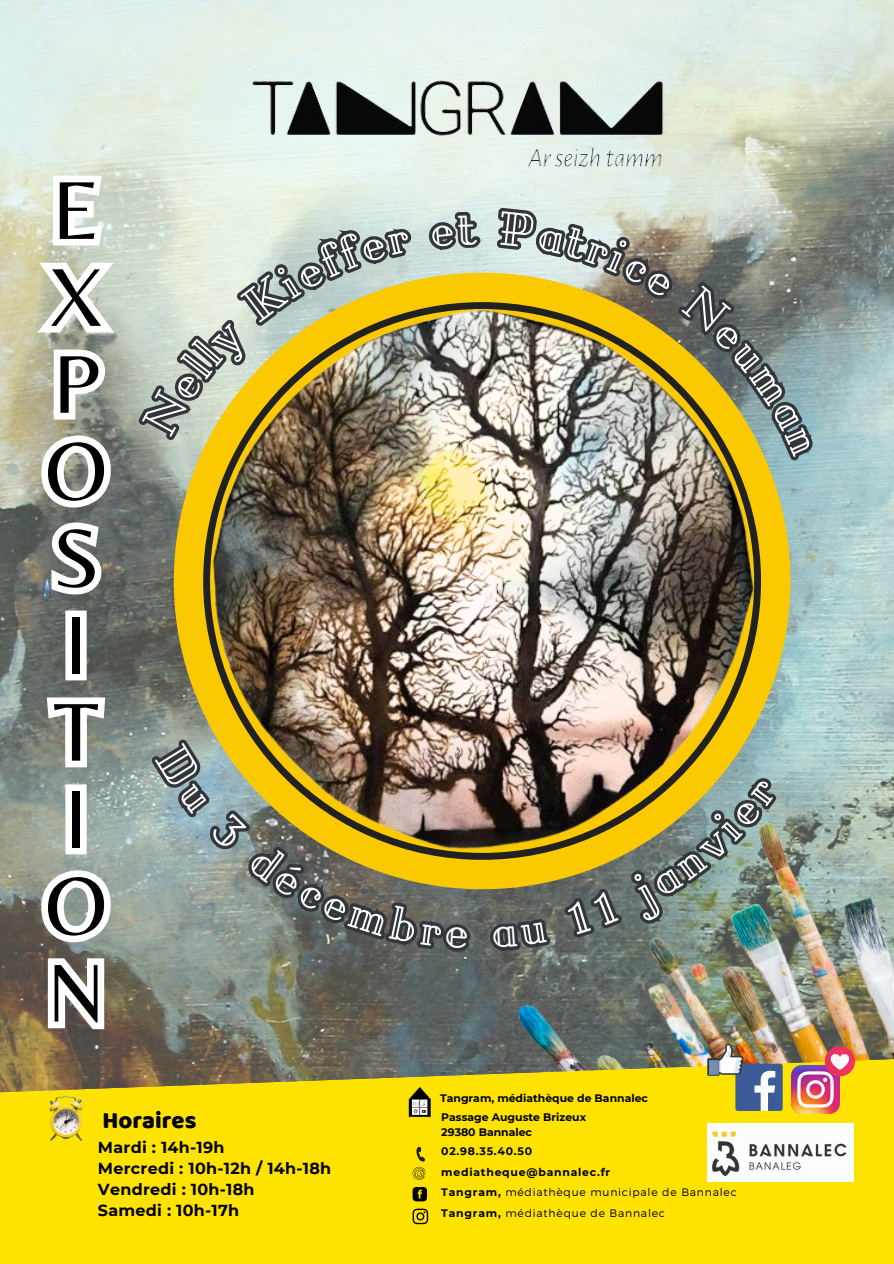
<style>
.page{position:relative;width:894px;height:1264px;background:#fff}
.page>*{position:absolute;margin:0;border:0;box-sizing:border-box;transform-origin:0 0}
.t1{font:85.2px/86.8px "Belleza";color:#000}
.t2{font:23.85px "Baloo Thambi";color:#000}
.t3{font:700 15.9px/20.9px "Montserrat";letter-spacing:.015em;color:#000}
.t4{font:300 10.8px/20.9px "Montserrat";letter-spacing:.07em;color:#000}
.t5{font:700 10.8px/15.5px "Montserrat";color:#000}
.t6{font:700 10.8px/20.9px "Montserrat";letter-spacing:.07em;color:#000}
.s1{font-weight:700}
</style>
<div class="page">
<img style="left:0;top:0;width:893px;height:1053px">
<img style="left:239px;top:58px;width:444px;height:111px">
<img style="left:279px;top:685px;width:614px;height:368px">
<svg style="left:174px;top:605px;width:616px;height:284px;background:#cfba40"></svg>
<img style="left:196px;top:286px;width:571px;height:570px;border-radius:50%">
<div style="left:65px;top:610px;width:22px;height:70px;border:13px solid #fff"></div>
<svg style="left:39px;top:690px;width:73px;height:84px"></svg>
<div style="left:65px;top:784px;width:22px;height:70px;border:13px solid #fff"></div>
<svg style="left:31px;top:860px;width:90px;height:175px"></svg>
<svg style="left:0;top:1053px;width:893px;height:210px;background:#efd50a"></svg>
<div style="left:735px;top:1063px;width:47px;height:47px;background:#3d5a98;border-radius:3px"></div>
<svg style="left:754px;top:1070px;width:21px;height:40px"></svg>
<img style="left:791px;top:1065px;width:48px;height:48px">
<div style="left:824px;top:1046px;width:30px;height:30px;background:#ef3463;border-radius:50%"></div>
<svg style="left:824px;top:1046px;width:25px;height:30px"></svg>
<svg style="left:707px;top:1043px;width:37px;height:32px"></svg>
<div style="left:708px;top:1059px;width:10px;height:15px;background:#6883b0"></div>
<div style="left:709px;top:1061px;width:8px;height:12px;background:#758eb3"></div>
<img style="left:403px;top:1084px;width:31px;height:37px">
<svg style="left:412px;top:1186px;width:15px;height:15px"></svg>
<svg style="left:412px;top:1208px;width:16px;height:16px"></svg>
<svg style="left:412px;top:1145px;width:17px;height:34px"></svg>
<img style="left:43px;top:1091px;width:44px;height:60px">
<img style="left:707px;top:1123px;width:145px;height:58px">
<img style="left:24px;top:169px;width:800px;height:436px">
<img style="left:144px;top:732px;width:331px;height:225px">
<img style="left:482px;top:765px;width:308px;height:193px">
<p class="t1" style="left:45px;top:165px;width:63px">E<br>X<br>P<br>O<br>S<br>I<br>T<br>I<br>O<br>N</p>
<h2 class="t2" style="left:102px;top:1102px;width:96px">Horaires</h2>
<h3 class="t3" style="left:98px;top:1136px;width:235px">Mardi : 14h-19h<br>Mercredi : 10h-12h / 14h-18h<br>Vendredi : 10h-18h<br>Samedi : 10h-17h</h3>
<p class="t5" style="left:440px;top:1090px;width:209px">Tangram, médiathèque de Bannalec</p>
<p class="t5" style="left:441px;top:1109px;width:146px">Passage Auguste Brizeux<br>29380 Bannalec</p>
<p class="t6" style="left:441px;top:1140px;width:170px">02.98.35.40.50 mediatheque@bannalec.fr</p>
<p class="t4" style="left:441px;top:1181px;width:297px"><span class="s1">Tangram,</span> médiathèque municipale de Bannalec<br><span class="s1">Tangram,</span> médiathèque de Bannalec</p>
</div>
